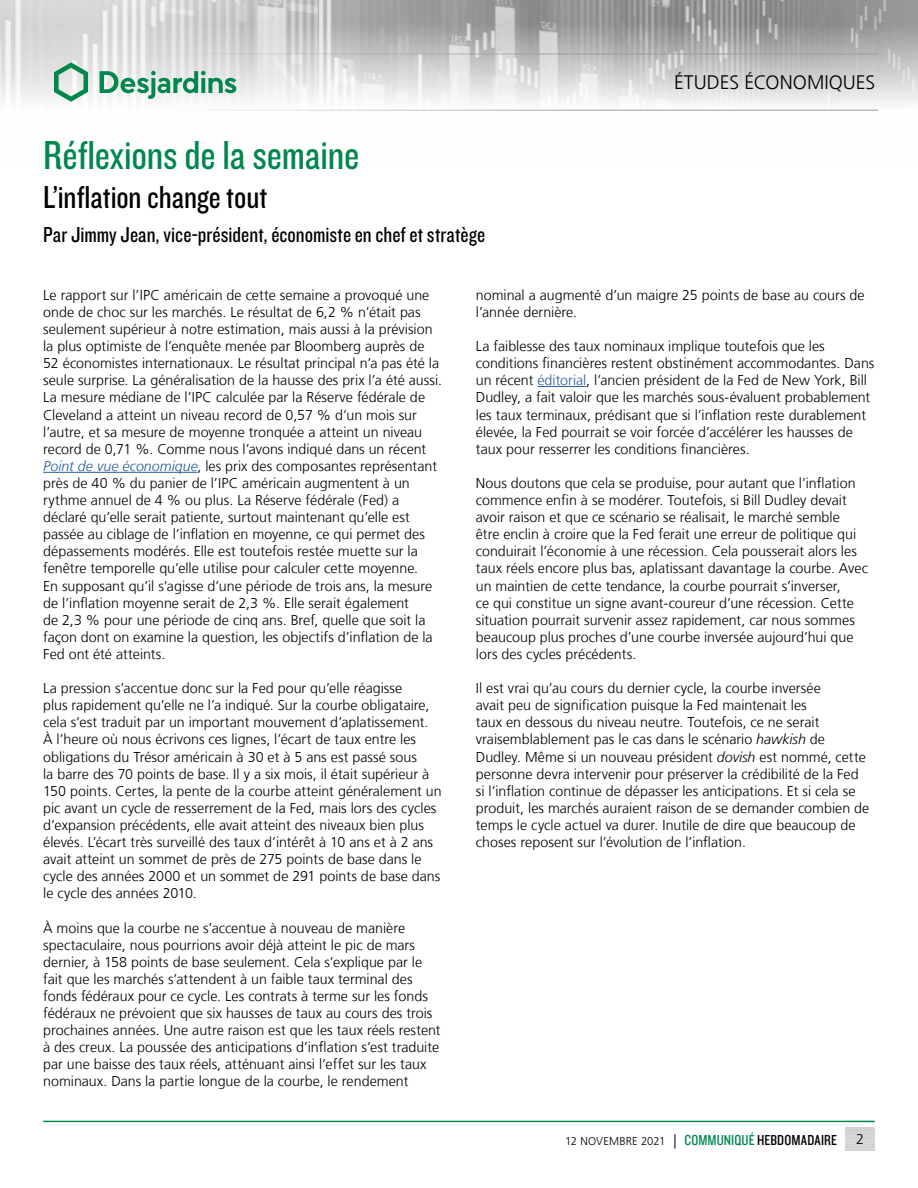
<style>
.page{position:relative;width:918px;height:1188px;background:#fff}
.page>*{position:absolute;margin:0;border:0;box-sizing:border-box;transform-origin:0 0}
.t1{font:42px "Knockout 29 Junior Ltweight";letter-spacing:-.005em;color:#00874e}
.t2{font:33px "Knockout 29 Junior Ltweight";color:#000}
.t3{font:22.5px "Knockout 29 Junior Ltweight";letter-spacing:.005em;color:#000}
.t4{font:300 19.5px "Frutiger LT";color:#000}
.t5{font:300 14.25px/17.1px "Frutiger LT";color:#000}
.t6{font:300 11.25px "Frutiger LT";color:#000}
.s1{font-style:italic;color:#275b9b}
.s2{color:#275b9b}
.s3{font-style:italic}
.s4{font-size:14.25px}
.s5{font-family:"Knockout 29 Junior Ltweight";font-weight:400;font-size:15px;color:#00874e}
.s6{font-family:"Knockout 29 Junior Ltweight";font-weight:400;font-size:15px}
</style>
<div class="page">
<img style="left:0;top:0;width:918px;height:110px">
<hr style="left:0;top:54px;width:878px;height:1px;background:#9d9d9c">
<hr style="left:0;top:110px;width:878px;height:1px;background:#9d9d9c">
<svg style="left:54px;top:62px;width:34px;height:40px"></svg>
<svg style="left:100px;top:71px;width:136px;height:28px"></svg>
<hr style="left:43px;top:1121px;width:832px;height:1px;background:#00874e">
<hr style="left:43px;top:472px;width:154px;height:1px;background:#275b9b">
<hr style="left:537px;top:386px;width:49px;height:1px;background:#275b9b">
<h1 class="t1" style="left:43px;top:128px;width:317px">Réflexions de la semaine</h1>
<h2 class="t2" style="left:43px;top:176px;width:226px">L’inflation change tout</h2>
<h3 class="t3" style="left:43px;top:220px;width:443px">Par Jimmy Jean, vice-président, économiste en chef et stratège</h3>
<h3 class="t4" style="left:674px;top:72px;width:203px">ÉTUDES ÉCONOMIQUES</h3>
<p class="t5" style="left:43px;top:287px;width:400px">Le rapport sur l’IPC américain de cette semaine a provoqué une onde de choc sur les marchés. Le résultat de 6,2 % n’était pas seulement supérieur à notre estimation, mais aussi à la prévision la plus optimiste de l’enquête menée par Bloomberg auprès de 52 économistes internationaux. Le résultat principal n’a pas été la seule surprise. La généralisation de la hausse des prix l’a été aussi.<br>La mesure médiane de l’IPC calculée par la Réserve fédérale de Cleveland a atteint un niveau record de 0,57 % d’un mois sur l’autre, et sa mesure de moyenne tronquée a atteint un niveau record de 0,71 %. Comme nous l’avons indiqué dans un récent <span class="s1">Point de vue économique</span>, les prix des composantes représentant près de 40 % du panier de l’IPC américain augmentent à un rythme annuel de 4 % ou plus. La Réserve fédérale (Fed) a déclaré qu’elle serait patiente, surtout maintenant qu’elle est passée au ciblage de l’inflation en moyenne, ce qui permet des dépassements modérés. Elle est toutefois restée muette sur la fenêtre temporelle qu’elle utilise pour calculer cette moyenne.<br>En supposant qu’il s’agisse d’une période de trois ans, la mesure de l’inflation moyenne serait de 2,3 %. Elle serait également<br>de 2,3 % pour une période de cinq ans. Bref, quelle que soit la façon dont on examine la question, les objectifs d’inflation de la Fed ont été atteints.</p>
<p class="t5" style="left:43px;top:680px;width:400px">La pression s’accentue donc sur la Fed pour qu’elle réagisse<br>plus rapidement qu’elle ne l’a indiqué. Sur la courbe obligataire, cela s’est traduit par un important mouvement d’aplatissement.<br>À l’heure où nous écrivons ces lignes, l’écart de taux entre les obligations du Trésor américain à 30 et à 5 ans est passé sous<br>la barre des 70 points de base. Il y a six mois, il était supérieur à 150 points. Certes, la pente de la courbe atteint généralement un pic avant un cycle de resserrement de la Fed, mais lors des cycles d’expansion précédents, elle avait atteint des niveaux bien plus élevés. L’écart très surveillé des taux d’intérêt à 10 ans et à 2 ans avait atteint un sommet de près de 275 points de base dans le cycle des années 2000 et un sommet de 291 points de base dans le cycle des années 2010.</p>
<p class="t5" style="left:43px;top:919px;width:399px">À moins que la courbe ne s’accentue à nouveau de manière spectaculaire, nous pourrions avoir déjà atteint le pic de mars dernier, à 158 points de base seulement. Cela s’explique par le fait que les marchés s’attendent à un faible taux terminal des fonds fédéraux pour ce cycle. Les contrats à terme sur les fonds fédéraux ne prévoient que six hausses de taux au cours des trois prochaines années. Une autre raison est que les taux réels restent à des creux. La poussée des anticipations d’inflation s’est traduite par une baisse des taux réels, atténuant ainsi l’effet sur les taux nominaux. Dans la partie longue de la courbe, le rendement</p>
<p class="t5" style="left:476px;top:287px;width:390px">nominal a augmenté d’un maigre 25 points de base au cours de l’année dernière.</p>
<p class="t5" style="left:476px;top:338px;width:400px">La faiblesse des taux nominaux implique toutefois que les conditions financières restent obstinément accommodantes. Dans un récent <span class="s2">éditorial</span>, l’ancien président de la Fed de New York, Bill Dudley, a fait valoir que les marchés sous-évaluent probablement les taux terminaux, prédisant que si l’inflation reste durablement élevée, la Fed pourrait se voir forcée d’accélérer les hausses de taux pour resserrer les conditions financières.</p>
<p class="t5" style="left:476px;top:475px;width:394px">Nous doutons que cela se produise, pour autant que l’inflation commence enfin à se modérer. Toutefois, si Bill Dudley devait avoir raison et que ce scénario se réalisait, le marché semble<br>être enclin à croire que la Fed ferait une erreur de politique qui conduirait l’économie à une récession. Cela pousserait alors les taux réels encore plus bas, aplatissant davantage la courbe. Avec un maintien de cette tendance, la courbe pourrait s’inverser,<br>ce qui constitue un signe avant-coureur d’une récession. Cette situation pourrait survenir assez rapidement, car nous sommes beaucoup plus proches d’une courbe inversée aujourd’hui que lors des cycles précédents.</p>
<p class="t5" style="left:476px;top:680px;width:395px">Il est vrai qu’au cours du dernier cycle, la courbe inversée<br>avait peu de signification puisque la Fed maintenait les<br>taux en dessous du niveau neutre. Toutefois, ce ne serait vraisemblablement pas le cas dans le scénario <span class="s3">hawkish</span> de Dudley. Même si un nouveau président <span class="s3">dovish</span> est nommé, cette personne devra intervenir pour préserver la crédibilité de la Fed si l’inflation continue de dépasser les anticipations. Et si cela se produit, les marchés auraient raison de se demander combien de temps le cycle actuel va durer. Inutile de dire que beaucoup de choses reposent sur l’évolution de l’inflation.</p>
<p class="t6" style="left:565px;top:1135px;width:273px">12 NOVEMBRE 2021 <span class="s4">|</span> <span class="s5">COMMUNIQUÉ</span> <span class="s6">HEBDOMADAIRE</span></p>
<p class="t5" style="left:856px;top:1131px;width:9px">2</p>
</div>
